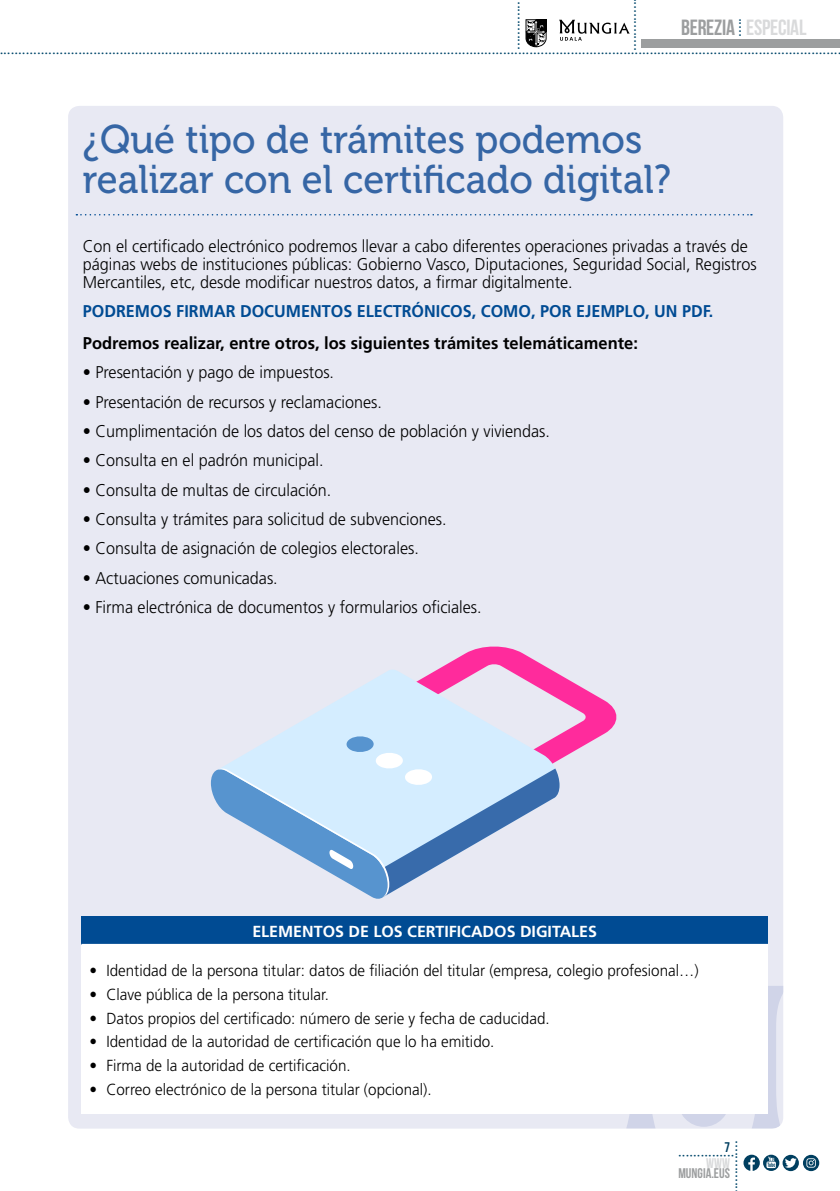
<style>
.page{position:relative;width:840px;height:1191px;background:#fff}
.page>*{position:absolute;margin:0;border:0;box-sizing:border-box;transform-origin:0 0}
.t1{font:40px/40px "Museo 500";color:#3666a5;scale:.95 1}
.t2{font:22px "Bebas Neue";letter-spacing:-.01em;color:#d9dadb}
.t3{font:300 17px/18px "Frutiger";color:#000;scale:.95 1}
.t4{font:700 17px "Frutiger";color:#000}
.t5{font:700 17px "Frutiger";color:#004b93;scale:.95 1}
.t6{font:300 16px "Frutiger";color:#000;scale:.95 1}
.t7{font:700 16px "Frutiger LT Std";color:#fff}
.t8{font:14px "Bebas Neue";color:#9c9e9f}
.t9{font:14px "Bebas Neue";color:#d9dadb}
.t10{font:14px "Bebas Neue";color:#003f60}
.t11{font:12px "Arial Rounded MT Bold";color:#00476b}
.s1{color:#9c9e9f}
</style>
<div class="page">
<div style="left:640px;top:39px;width:199px;height:9px;background:#9c9e9f"></div>
<svg style="left:525px;top:19px;width:21px;height:28px"></svg>
<svg style="left:743px;top:1154px;width:75px;height:17px"></svg>
<div style="left:68px;top:106px;width:714px;height:1022px;background:#e8e9f3;border-radius:11px"></div>
<svg style="left:619px;top:985px;width:163px;height:143px"></svg>
<div style="left:81px;top:917px;width:686px;height:28px;background:#004b93"></div>
<div style="left:81px;top:945px;width:686px;height:168px;background:#fff"></div>
<hr style="left:81px;top:944px;width:686px;height:2px;background:#fff">
<svg style="left:76px;top:214px;width:675px;height:1px"></svg>
<svg style="left:211px;top:646px;width:406px;height:253px"></svg>
<svg style="left:559px;top:19px;width:71px;height:22px"></svg>
<p class="t11" style="left:729px;top:37px;width:20px;rotate:-90deg">.....</p>
<p class="t2" style="left:680px;top:15px;width:127px"><span class="s1">BEREZIA</span> ESPECIAL</p>
<p class="t11" style="left:-1px;top:42px;width:843px">................................................................................................................................................................................................................................</p>
<h1 class="t1" style="left:83px;top:120px;width:620px">¿Qué tipo de trámites podemos realizar con el certificado digital?</h1>
<p class="t3" style="left:83px;top:237px;width:710px">Con el certificado electrónico podremos llevar a cabo diferentes operaciones privadas a través de páginas webs de instituciones públicas: Gobierno Vasco, Diputaciones, Seguridad Social, Registros<br>Mercantiles, etc, desde modificar nuestros datos, a firmar digitalmente.</p>
<p class="t5" style="left:83px;top:301px;width:664px">PODREMOS FIRMAR DOCUMENTOS ELECTRÓNICOS, COMO, POR EJEMPLO, UN PDF.</p>
<p class="t4" style="left:83px;top:333px;width:556px">Podremos realizar, entre otros, los siguientes trámites telemáticamente:</p>
<p class="t3" style="left:83px;top:363px;width:266px">• Presentación y pago de impuestos.</p>
<p class="t3" style="left:83px;top:393px;width:316px">• Presentación de recursos y reclamaciones.</p>
<p class="t3" style="left:83px;top:422px;width:493px">• Cumplimentación de los datos del censo de población y viviendas.</p>
<p class="t3" style="left:83px;top:451px;width:255px">• Consulta en el padrón municipal.</p>
<p class="t3" style="left:83px;top:481px;width:263px">• Consulta de multas de circulación.</p>
<p class="t3" style="left:83px;top:510px;width:384px">• Consulta y trámites para solicitud de subvenciones.</p>
<p class="t3" style="left:83px;top:539px;width:355px">• Consulta de asignación de colegios electorales.</p>
<p class="t3" style="left:83px;top:569px;width:206px">• Actuaciones comunicadas.</p>
<p class="t3" style="left:83px;top:598px;width:421px">• Firma electrónica de documentos y formularios oficiales.</p>
<p class="t7" style="left:252px;top:922px;width:346px">ELEMENTOS DE LOS CERTIFICADOS DIGITALES</p>
<p class="t6" style="left:89px;top:961px;width:642px">• Identidad de la persona titular: datos de filiación del titular (empresa, colegio profesional…)</p>
<p class="t6" style="left:89px;top:985px;width:254px">• Clave pública de la persona titular.</p>
<p class="t6" style="left:89px;top:1009px;width:486px">• Datos propios del certificado: número de serie y fecha de caducidad.</p>
<p class="t6" style="left:89px;top:1032px;width:427px">• Identidad de la autoridad de certificación que lo ha emitido.</p>
<p class="t6" style="left:89px;top:1056px;width:276px">• Firma de la autoridad de certificación.</p>
<p class="t6" style="left:89px;top:1080px;width:361px">• Correo electrónico de la persona titular (opcional).</p>
<p class="t11" style="left:725px;top:1189px;width:50px;rotate:-90deg">.............</p>
<p class="t10" style="left:724px;top:1139px;width:7px">7</p>
<p class="t9" style="left:706px;top:1155px;width:25px">WWW</p>
<p class="t8" style="left:678px;top:1165px;width:53px">MUNGIA.EUS</p>
<p class="t11" style="left:734px;top:1166px;width:58px;rotate:-180deg">...............</p>
</div>
